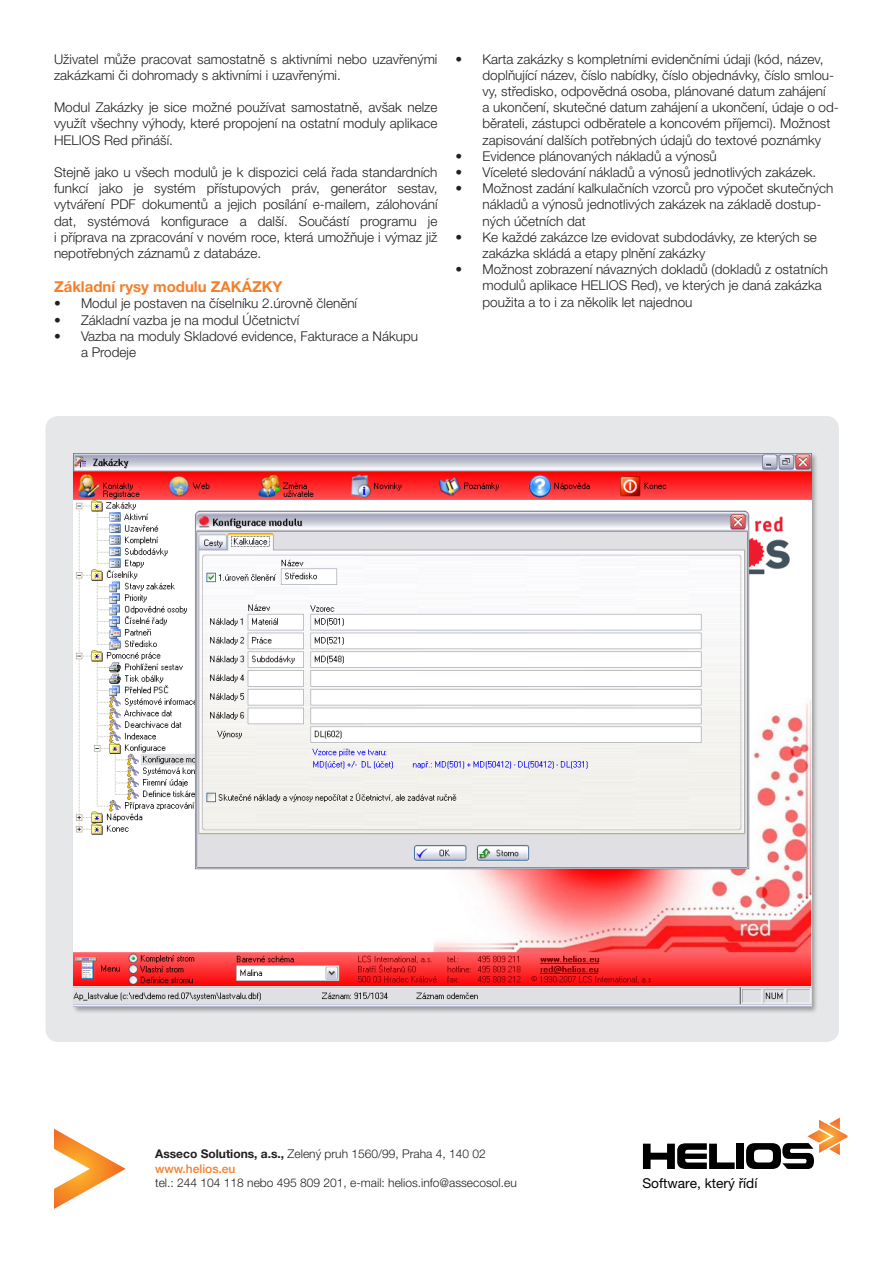
<style>
.page{position:relative;width:893px;height:1263px;background:#fff}
.page>*{position:absolute;margin:0;border:0;box-sizing:border-box;transform-origin:0 0}
.mezititulky{font:700 15px "Helvetica Neue LT Pro";color:#f47f2b}
.t1{font:13.65px "Helvetica Neue LT Pro";color:#000}
.hlavní_text_odrážky{font:300 13.5px/16.2px "Helvetica Neue LT Pro";color:#231f20}
.t2{font:300 12px "Helvetica Neue LT Pro";color:#231f20}
.t3{font:500 12px "Helvetica Neue LT Pro";color:#f47f2b}
.s1{font-weight:700}
</style>
<div class="page">
<div style="left:45px;top:416px;width:794px;height:626px;background:#e5e7e8;border-radius:13px"></div>
<div style="left:736px;top:1144px;width:8px;height:25px;background:#000"></div>
<svg style="left:643px;top:1143px;width:92px;height:26px"></svg>
<svg style="left:746px;top:1117px;width:101px;height:52px"></svg>
<svg style="left:54px;top:1129px;width:72px;height:80px"></svg>
<div style="left:72px;top:453px;width:746px;height:561px;background:#231f20;opacity:.39"></div>
<img style="left:73px;top:454px;width:738px;height:553px">
<p class="hlavní_text_odrážky" style="left:54px;top:50px;width:385px">Uživatel může pracovat samostatně s aktivními nebo uzavřenými zakázkami či dohromady s aktivními i uzavřenými.</p>
<p class="hlavní_text_odrážky" style="left:54px;top:99px;width:385px;text-align:justify">Modul Zakázky je sice možné používat samostatně, avšak nelze využít všechny výhody, které propojení na ostatní moduly aplikace HELIOS Red přináší.</p>
<p class="hlavní_text_odrážky" style="left:54px;top:164px;width:385px;text-align:justify">Stejně jako u všech modulů je k dispozici celá řada standardních funkcí jako je systém přístupových práv, generátor sestav, vytváření PDF dokumentů a jejich posílání e-mailem, zálohování dat, systémová konfigurace a další. Součástí programu je i příprava na zpracování v novém roce, která umožňuje i výmaz již nepotřebných záznamů z databáze.</p>
<p class="mezititulky" style="left:54px;top:278px;width:230px">Základní rysy modulu ZAKÁZKY</p>
<p class="hlavní_text_odrážky" style="left:54px;top:295px;width:305px">• Modul je postaven na číselníku 2.úrovně členění</p>
<p class="hlavní_text_odrážky" style="left:54px;top:311px;width:247px">• Základní vazba je na modul Účetnictví</p>
<p class="hlavní_text_odrážky" style="left:81px;top:328px;width:339px;text-indent:-27px">• Vazba na moduly Skladové evidence, Fakturace a Nákupu a Prodeje</p>
<p class="hlavní_text_odrážky" style="left:482px;top:50px;width:358px;text-indent:-27px">• Karta zakázky s kompletními evidenčními údaji (kód, název, doplňující název, číslo nabídky, číslo objednávky, číslo smlou&shy;vy, středisko, odpovědná osoba, plánované datum zahájení<br>a ukončení, skutečné datum zahájení a ukončení, údaje o od&shy;běrateli, zástupci odběratele a koncovém příjemci). Možnost zapisování dalších potřebných údajů do textové poznámky</p>
<p class="hlavní_text_odrážky" style="left:455px;top:148px;width:263px">• Evidence plánovaných nákladů a výnosů</p>
<p class="hlavní_text_odrážky" style="left:455px;top:164px;width:362px">• Víceleté sledování nákladů a výnosů jednotlivých zakázek.</p>
<p class="hlavní_text_odrážky" style="left:482px;top:180px;width:352px;text-indent:-27px">• Možnost zadání kalkulačních vzorců pro výpočet skutečných nákladů a výnosů jednotlivých zakázek na základě dostup&shy;ných účetních dat</p>
<p class="hlavní_text_odrážky" style="left:482px;top:229px;width:336px;text-indent:-27px">• Ke každé zakázce lze evidovat subdodávky, ze kterých se zakázka skládá a etapy plnění zakázky</p>
<p class="hlavní_text_odrážky" style="left:482px;top:261px;width:347px;text-indent:-27px">• Možnost zobrazení návazných dokladů (dokladů z ostatních modulů aplikace HELIOS Red), ve kterých je daná zakázka použita a to i za několik let najednou</p>
<p class="t2" style="left:155px;top:1146px;width:332px"><span class="s1">Asseco Solutions, a.s.,</span> Zelený pruh 1560/99, Praha 4, 140 02</p>
<p class="t3" style="left:155px;top:1161px;width:82px">www.helios.eu</p>
<p class="t2" style="left:155px;top:1175px;width:363px">tel.: 244 104 118 nebo 495 809 201, e-mail: helios.info@assecosol.eu</p>
<p class="t1" style="left:642px;top:1175px;width:116px">Software, který řídí</p>
</div>
